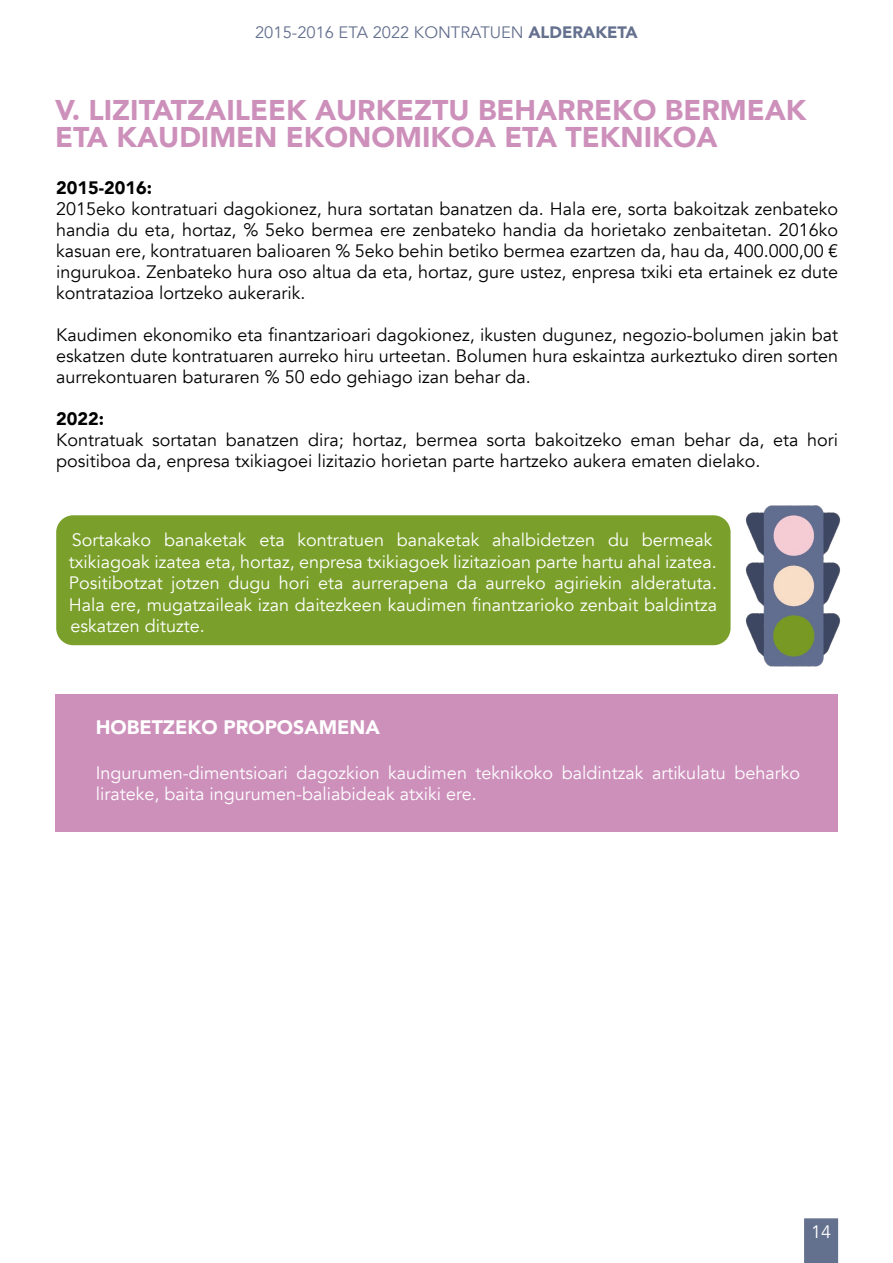
<style>
.page{position:relative;width:893px;height:1263px;background:#fff}
.page>*{position:absolute;margin:0;border:0;box-sizing:border-box;transform-origin:0 0}
.t1{font:900 28.5px/27px "Avenir";color:#cd90bb}
.t2{font:900 19.5px "Avenir";color:#fff}
.t3{font:18px/21px "Avenir";color:#020203;text-align:justify}
.t4{font:18px/21.6px "Avenir";color:#fff}
.t5{font:900 18px "Avenir";color:#020203}
.t6{font:16.5px "Avenir";color:#64708e}
.s1{font-weight:900}
</style>
<div class="page">
<div style="left:804px;top:1218px;width:34px;height:45px;background:#63708e;border:2px solid #63708e"></div>
<div style="left:56px;top:515px;width:674px;height:130px;background:#7aa02b;border-radius:17px"></div>
<div style="left:55px;top:694px;width:783px;height:137px;background:#cd90bb"></div>
<img style="left:745px;top:505px;width:96px;height:162px">
<p class="t6" style="left:255px;top:22px;width:384px">2015-2016 ETA 2022 KONTRATUEN <span class="s1">ALDERAKETA</span></p>
<h1 class="t1" style="left:55px;top:96px;width:753px">V. LIZITATZAILEEK AURKEZTU BEHARREKO BERMEAK<br>ETA KAUDIMEN EKONOMIKOA ETA TEKNIKOA</h1>
<p class="t5" style="left:56px;top:172px;width:97px">2015-2016:</p>
<p class="t3" style="left:56px;top:198px;width:783px">2015eko kontratuari dagokionez, hura sortatan banatzen da. Hala ere, sorta bakoitzak zenbateko handia du eta, hortaz, % 5eko bermea ere zenbateko handia da horietako zenbaitetan. 2016ko kasuan ere, kontratuaren balioaren % 5eko behin betiko bermea ezartzen da, hau da, 400.000,00 € ingurukoa. Zenbateko hura oso altua da eta, hortaz, gure ustez, enpresa txiki eta ertainek ez dute kontratazioa lortzeko aukerarik.</p>
<p class="t3" style="left:56px;top:324px;width:783px">Kaudimen ekonomiko eta finantzarioari dagokionez, ikusten dugunez, negozio-bolumen jakin bat eskatzen dute kontratuaren aurreko hiru urteetan. Bolumen hura eskaintza aurkeztuko diren sorten aurrekontuaren baturaren % 50 edo gehiago izan behar da.</p>
<p class="t5" style="left:56px;top:403px;width:49px">2022:</p>
<p class="t3" style="left:56px;top:429px;width:783px">Kontratuak sortatan banatzen dira; hortaz, bermea sorta bakoitzeko eman behar da, eta hori positiboa da, enpresa txikiagoei lizitazio horietan parte hartzeko aukera ematen dielako.</p>
<p class="t4" style="left:69px;top:529px;width:650px">Sortakako banaketak eta kontratuen banaketak ahalbidetzen du bermeak txikiagoak izatea eta, hortaz, enpresa txikiagoek lizitazioan parte hartu ahal izatea.<br>Positibotzat jotzen dugu hori eta aurrerapena da aurreko agiriekin alderatuta.<br>Hala ere, mugatzaileak izan daitezkeen kaudimen finantzarioko zenbait baldintza eskatzen dituzte.</p>
<p class="t2" style="left:96px;top:710px;width:286px">HOBETZEKO PROPOSAMENA</p>
<p class="t4" style="left:96px;top:762px;width:706px">Ingurumen-dimentsioari dagozkion kaudimen teknikoko baldintzak artikulatu beharko lirateke, baita ingurumen-baliabideak atxiki ere.</p>
<p class="t4" style="left:811px;top:1222px;width:22px">14</p>
</div>
